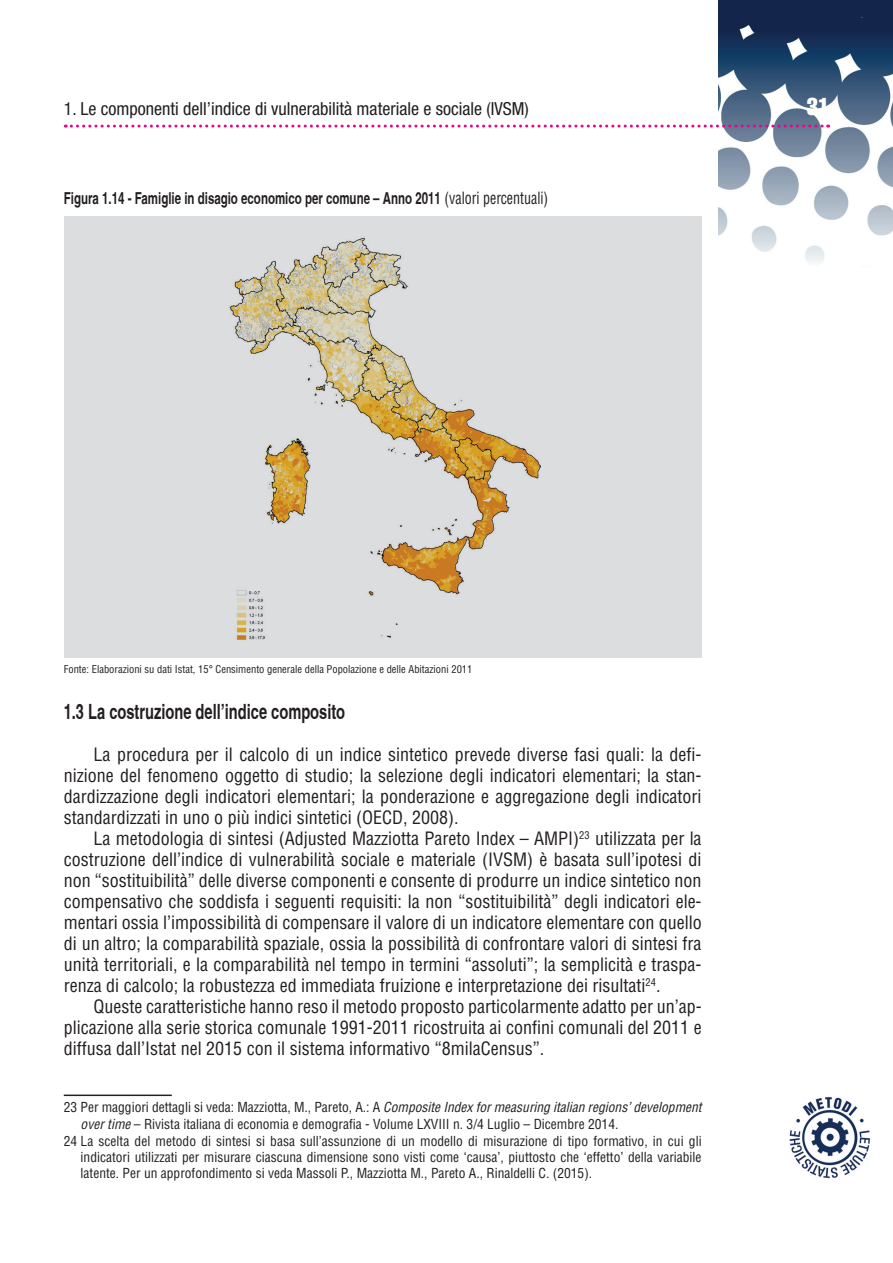
<style>
.page{position:relative;width:893px;height:1263px;background:#fff}
.page>*{position:absolute;margin:0;border:0;box-sizing:border-box;transform-origin:0 0}
.t1{font:24px "Helvetica LT Std Comp";color:#fff}
.t2{font:700 condensed 21px "Helvetica";color:#231f20;scale:.85 1}
.t3{font:condensed 18px/21px "Helvetica LT Std";color:#231f20;text-align:justify}
.t4{font:condensed 18px "Helvetica Neue LT Std";color:#231f20}
.t5{font:700 condensed 16.5px "Helvetica";color:#231f20;scale:.85 1}
.t6{font:condensed 13.5px "Helvetica LT Std";color:#231f20}
.t7{font:condensed 10.5px "Helvetica LT Std";color:#231f20}
.s1{font-family:"Helvetica LT Std";font-weight:400}
.s2{font-style:italic}
</style>
<div class="page">
<img style="left:719px;top:0;width:174px;height:263px">
<svg style="left:65px;top:125px;width:764px;height:3px"></svg>
<img style="left:789px;top:1097px;width:81px;height:82px">
<hr style="left:64px;top:1094px;width:108px;height:2px;background:#231f20">
<div style="left:64px;top:216px;width:638px;height:442px;background:#dcdddf"></div>
<img style="left:229px;top:237px;width:311px;height:403px">
<p class="t4" style="left:64px;top:98px;width:466px">1. Le componenti dell’indice di vulnerabilità materiale e sociale (IVSM)</p>
<h1 class="t1" style="left:807px;top:91px;width:24px">31</h1>
<p class="t5" style="left:64px;top:188px;width:571px">Figura 1.14 - Famiglie in disagio economico per comune – Anno 2011 <span class="s1">(valori percentuali)</span></p>
<p class="t7" style="left:64px;top:663px;width:410px">Fonte: Elaborazioni su dati Istat, 15° Censimento generale della Popolazione e delle Abitazioni 2011</p>
<p class="t2" style="left:64px;top:698px;width:333px">1.3 La costruzione dell’indice composito</p>
<p class="t3" style="left:64px;top:744px;width:639px;text-indent:30px">La procedura per il calcolo di un indice sintetico prevede diverse fasi quali: la defi&shy;nizione del fenomeno oggetto di studio; la selezione degli indicatori elementari; la stan&shy;dardizzazione degli indicatori elementari; la ponderazione e aggregazione degli indicatori standardizzati in uno o più indici sintetici (OECD, 2008).</p>
<p class="t3" style="left:64px;top:828px;width:639px;text-indent:30px">La metodologia di sintesi (Adjusted Mazziotta Pareto Index – AMPI)<sup>23</sup> utilizzata per la costruzione dell’indice di vulnerabilità sociale e materiale (IVSM) è basata sull’ipotesi di non “sostituibilità” delle diverse componenti e consente di produrre un indice sintetico non compensativo che soddisfa i seguenti requisiti: la non “sostituibilità” degli indicatori ele&shy;mentari ossia l’impossibilità di compensare il valore di un indicatore elementare con quello di un altro; la comparabilità spaziale, ossia la possibilità di confrontare valori di sintesi fra unità territoriali, e la comparabilità nel tempo in termini “assoluti”; la semplicità e traspa&shy;renza di calcolo; la robustezza ed immediata fruizione e interpretazione dei risultati<sup>24</sup>.</p>
<p class="t3" style="left:64px;top:996px;width:639px;text-indent:30px">Queste caratteristiche hanno reso il metodo proposto particolarmente adatto per un’ap&shy;plicazione alla serie storica comunale 1991-2011 ricostruita ai confini comunali del 2011 e diffusa dall’Istat nel 2015 con il sistema informativo “8milaCensus”.</p>
<p class="t6" style="left:64px;top:1099px;width:639px">23 Per maggiori dettagli si veda: Mazziotta, M., Pareto, A.: A <span class="s2">Composite Index for measuring italian regions’ development</span></p>
<p class="t6" style="left:81px;top:1115px;width:539px"><span class="s2">over time</span> – Rivista italiana di economia e demografia - Volume LXVIII n. 3/4 Luglio – Dicembre 2014.</p>
<p class="t6" style="left:64px;top:1132px;width:639px">24 La scelta del metodo di sintesi si basa sull’assunzione di un modello di misurazione di tipo formativo, in cui gli</p>
<p class="t6" style="left:81px;top:1148px;width:622px">indicatori utilizzati per misurare ciascuna dimensione sono visti come ‘causa’, piuttosto che ‘effetto’ della variabile</p>
<p class="t6" style="left:81px;top:1164px;width:513px">latente. Per un approfondimento si veda Massoli P., Mazziotta M., Pareto A., Rinaldelli C. (2015).</p>
</div>
